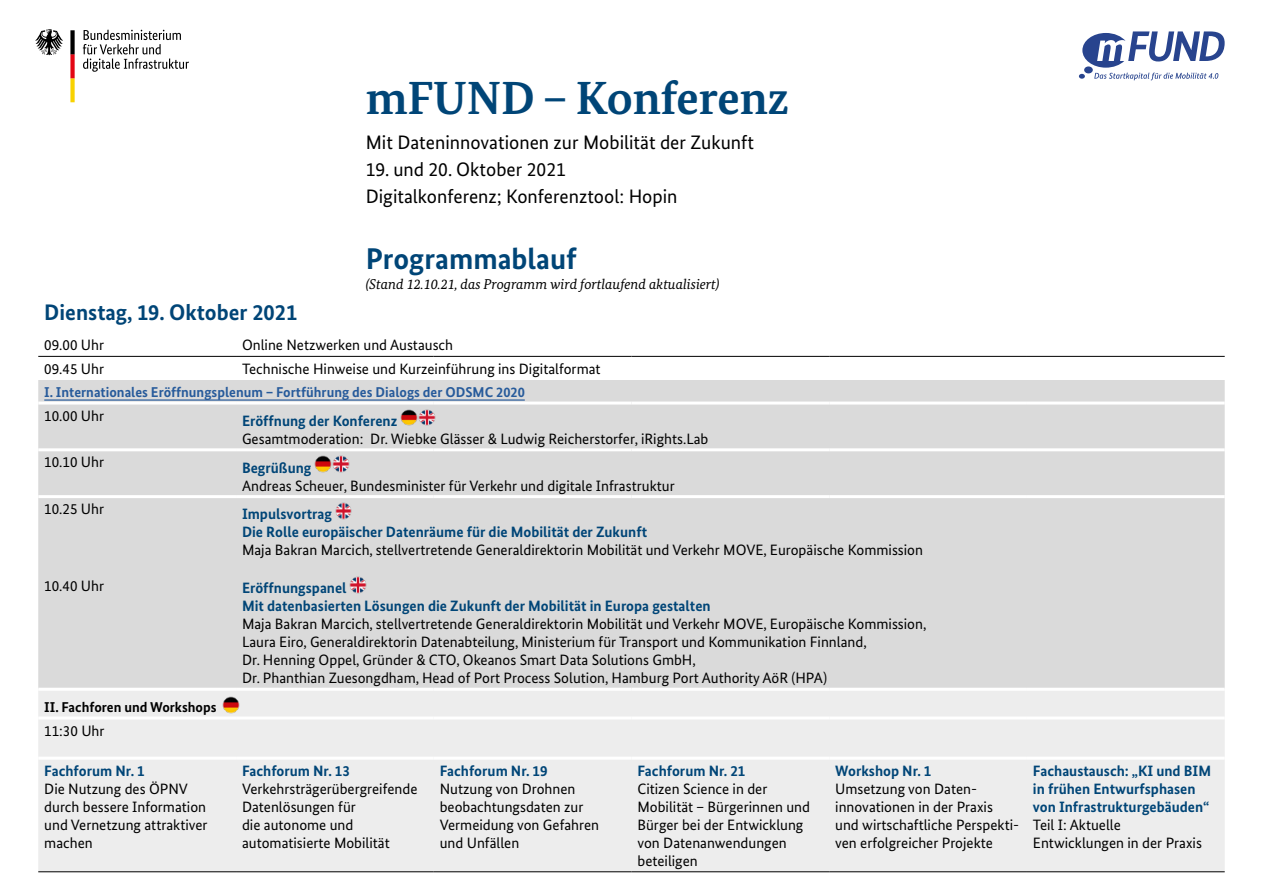
<style>
.page{position:relative;width:1263px;height:893px;background:#fff}
.page>*{position:absolute;margin:0;border:0;box-sizing:border-box;transform-origin:0 0}
.t1{font:700 46.5px "Bundes Serif";color:#004577}
.t2{font:700 30px "Bundes Sans";color:#004577}
.t3{font:700 22.5px "Bundes Sans";color:#004577}
.t4{font:19.5px/27px "Bundes Sans";color:#000}
.t5{font:15px/18px "Bundes Sans";color:#000}
.t6{font:700 15px/18px "Bundes Sans";color:#004577}
.t7{font:700 14.25px "Bundes Sans";color:#275b9b}
.t8{font:italic 14.25px "Bundes Serif";color:#000}
.t9{font:700 14.25px "Bundes Sans";color:#000}
</style>
<div class="page">
<svg style="left:83px;top:30px;width:106px;height:42px"></svg>
<svg style="left:35px;top:29px;width:28px;height:26px"></svg>
<svg style="left:70px;top:30px;width:5px;height:72px"></svg>
<svg style="left:1079px;top:31px;width:145px;height:49px"></svg>
<div style="left:38px;top:380px;width:1187px;height:308px;background:#dadada"></div>
<div style="left:38px;top:691px;width:1187px;height:180px;background:#ededed"></div>
<hr style="left:38px;top:402px;width:198px;height:3px;background:#fff">
<hr style="left:236px;top:402px;width:198px;height:3px;background:#fff">
<hr style="left:434px;top:402px;width:197px;height:3px;background:#fff">
<hr style="left:631px;top:402px;width:198px;height:3px;background:#fff">
<hr style="left:829px;top:402px;width:198px;height:3px;background:#fff">
<hr style="left:1027px;top:402px;width:198px;height:3px;background:#fff">
<hr style="left:38px;top:448px;width:198px;height:3px;background:#fff">
<hr style="left:236px;top:448px;width:198px;height:3px;background:#fff">
<hr style="left:434px;top:448px;width:197px;height:3px;background:#fff">
<hr style="left:631px;top:448px;width:198px;height:3px;background:#fff">
<hr style="left:829px;top:448px;width:198px;height:3px;background:#fff">
<hr style="left:1027px;top:448px;width:198px;height:3px;background:#fff">
<hr style="left:38px;top:495px;width:198px;height:3px;background:#fff">
<hr style="left:236px;top:495px;width:198px;height:3px;background:#fff">
<hr style="left:434px;top:495px;width:197px;height:3px;background:#fff">
<hr style="left:631px;top:495px;width:198px;height:3px;background:#fff">
<hr style="left:829px;top:495px;width:198px;height:3px;background:#fff">
<hr style="left:1027px;top:495px;width:198px;height:3px;background:#fff">
<hr style="left:38px;top:356px;width:198px;height:1px;background:#000">
<hr style="left:236px;top:356px;width:198px;height:1px;background:#000">
<hr style="left:434px;top:356px;width:197px;height:1px;background:#000">
<hr style="left:631px;top:356px;width:198px;height:1px;background:#000">
<hr style="left:829px;top:356px;width:198px;height:1px;background:#000">
<hr style="left:1027px;top:356px;width:198px;height:1px;background:#000">
<hr style="left:38px;top:871px;width:198px;height:1px;background:#000">
<hr style="left:236px;top:871px;width:198px;height:1px;background:#000">
<hr style="left:434px;top:871px;width:197px;height:1px;background:#000">
<hr style="left:631px;top:871px;width:198px;height:1px;background:#000">
<hr style="left:829px;top:871px;width:198px;height:1px;background:#000">
<hr style="left:1027px;top:871px;width:198px;height:1px;background:#000">
<hr style="left:38px;top:757px;width:198px;height:3px;background:#fff">
<hr style="left:236px;top:757px;width:198px;height:3px;background:#fff">
<hr style="left:434px;top:757px;width:197px;height:3px;background:#fff">
<hr style="left:631px;top:757px;width:198px;height:3px;background:#fff">
<hr style="left:829px;top:757px;width:198px;height:3px;background:#fff">
<hr style="left:1027px;top:757px;width:198px;height:3px;background:#fff">
<hr style="left:38px;top:716px;width:198px;height:3px;background:#fff">
<hr style="left:236px;top:716px;width:198px;height:3px;background:#fff">
<hr style="left:434px;top:716px;width:197px;height:3px;background:#fff">
<hr style="left:631px;top:716px;width:198px;height:3px;background:#fff">
<hr style="left:829px;top:716px;width:198px;height:3px;background:#fff">
<hr style="left:1027px;top:716px;width:198px;height:3px;background:#fff">
<hr style="left:44px;top:399px;width:481px;height:2px;background:#275b9b">
<img style="left:400px;top:409px;width:17px;height:17px">
<img style="left:419px;top:409px;width:16px;height:17px">
<img style="left:315px;top:456px;width:16px;height:17px">
<img style="left:333px;top:456px;width:17px;height:17px">
<img style="left:335px;top:503px;width:17px;height:16px">
<img style="left:350px;top:576px;width:16px;height:17px">
<img style="left:223px;top:697px;width:16px;height:16px">
<h1 class="t1" style="left:366px;top:69px;width:425px">mFUND – Konferenz</h1>
<h3 class="t4" style="left:366px;top:129px;width:390px">Mit Dateninnovationen zur Mobilität der Zukunft</h3>
<h3 class="t4" style="left:366px;top:156px;width:313px">19. und 20. Oktober 2021<br>Digitalkonferenz; Konferenztool: Hopin</h3>
<h2 class="t2" style="left:366px;top:241px;width:213px">Programmablauf</h2>
<p class="t8" style="left:366px;top:275px;width:355px">(Stand 12.10.21, das Programm wird fortlaufend aktualisiert)</p>
<h3 class="t3" style="left:44px;top:299px;width:255px">Dienstag, 19. Oktober 2021</h3>
<p class="t5" style="left:44px;top:336px;width:61px">09.00 Uhr</p>
<p class="t5" style="left:242px;top:336px;width:213px">Online Netzwerken und Austausch</p>
<p class="t5" style="left:44px;top:360px;width:61px">09.45 Uhr</p>
<p class="t5" style="left:242px;top:360px;width:360px">Technische Hinweise und Kurzeinführung ins Digitalformat</p>
<p class="t7" style="left:44px;top:383px;width:482px">I. Internationales Eröffnungsplenum – Fortführung des Dialogs der ODSMC 2020</p>
<p class="t5" style="left:44px;top:406px;width:61px">10.00 Uhr</p>
<p class="t6" style="left:242px;top:412px;width:157px">Eröffnung der Konferenz</p>
<p class="t5" style="left:242px;top:430px;width:468px">Gesamtmoderation: Dr. Wiebke Glässer &amp; Ludwig Reicherstorfer, iRights.Lab</p>
<p class="t5" style="left:44px;top:453px;width:61px">10.10 Uhr</p>
<p class="t6" style="left:242px;top:458px;width:71px">Begrüßung</p>
<p class="t5" style="left:242px;top:476px;width:434px">Andreas Scheuer, Bundesminister für Verkehr und digitale Infrastruktur</p>
<p class="t5" style="left:44px;top:500px;width:61px">10.25 Uhr</p>
<p class="t6" style="left:242px;top:505px;width:407px">Impulsvortrag<br>Die Rolle europäischer Datenräume für die Mobilität der Zukunft</p>
<p class="t5" style="left:242px;top:541px;width:683px">Maja Bakran Marcich, stellvertretende Generaldirektorin Mobilität und Verkehr MOVE, Europäische Kommission</p>
<p class="t6" style="left:242px;top:579px;width:470px">Eröffnungspanel<br>Mit datenbasierten Lösungen die Zukunft der Mobilität in Europa gestalten</p>
<p class="t5" style="left:242px;top:615px;width:686px">Maja Bakran Marcich, stellvertretende Generaldirektorin Mobilität und Verkehr MOVE, Europäische Kommission, Laura Eiro, Generaldirektorin Datenabteilung, Ministerium für Transport und Kommunikation Finnland,<br>Dr. Henning Oppel, Gründer &amp; CTO, Okeanos Smart Data Solutions GmbH,<br>Dr. Phanthian Zuesongdham, Head of Port Process Solution, Hamburg Port Authority AöR (HPA)</p>
<p class="t5" style="left:44px;top:576px;width:61px">10.40 Uhr</p>
<p class="t9" style="left:44px;top:698px;width:174px">II. Fachforen und Workshops</p>
<p class="t5" style="left:44px;top:721px;width:62px">11:30 Uhr</p>
<p class="t6" style="left:44px;top:761px;width:102px">Fachforum Nr. 1</p>
<p class="t5" style="left:44px;top:779px;width:165px">Die Nutzung des ÖPNV durch bessere Information und Vernetzung attraktiver machen</p>
<p class="t6" style="left:242px;top:761px;width:109px">Fachforum Nr. 13</p>
<p class="t5" style="left:242px;top:779px;width:177px">Verkehrsträgerübergreifende<br>Datenlösungen für<br>die autonome und automatisierte Mobilität</p>
<p class="t6" style="left:440px;top:761px;width:109px">Fachforum Nr. 19</p>
<p class="t5" style="left:440px;top:779px;width:161px">Nutzung von Drohnen beobachtungsdaten zur<br>Vermeidung von Gefahren und Unfällen</p>
<p class="t6" style="left:637px;top:761px;width:109px">Fachforum Nr. 21</p>
<p class="t5" style="left:637px;top:779px;width:174px">Citizen Science in der<br>Mobilität – Bürgerinnen und<br>Bürger bei der Entwicklung von Datenanwendungen beteiligen</p>
<p class="t6" style="left:835px;top:761px;width:98px">Workshop Nr. 1</p>
<p class="t5" style="left:835px;top:779px;width:185px">Umsetzung von Daten&shy;innovationen in der Praxis und wirtschaftliche Perspekti&shy;ven erfolgreicher Projekte</p>
<p class="t6" style="left:1033px;top:761px;width:180px">Fachaustausch: „KI und BIM in frühen Entwurfsphasen von Infrastrukturgebäuden“</p>
<p class="t5" style="left:1033px;top:815px;width:171px">Teil I: Aktuelle<br>Entwicklungen in der Praxis</p>
</div>
